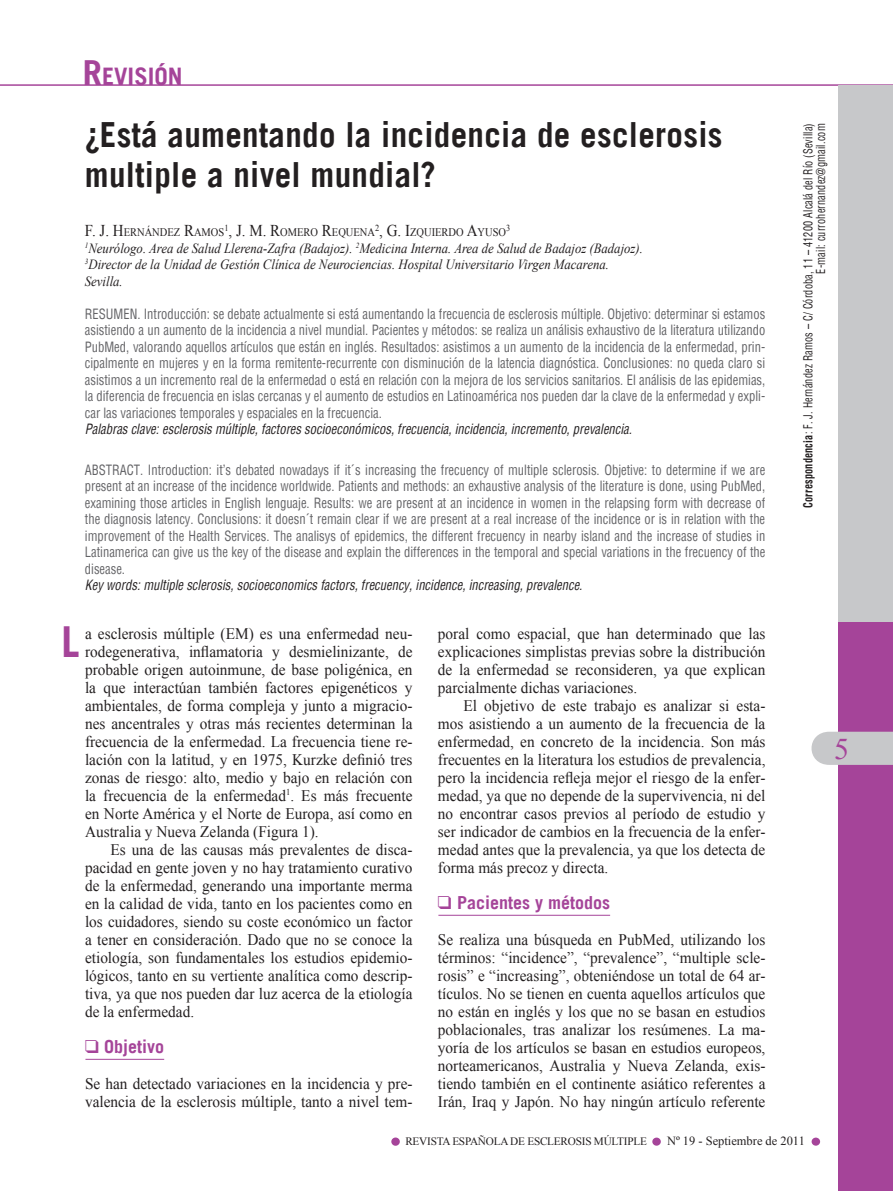
<style>
.page{position:relative;width:893px;height:1191px;background:#fff}
.page>*{position:absolute;margin:0;border:0;box-sizing:border-box;transform-origin:0 0}
.t1{font:700 42.75px "Trade Gothic";color:#a54499;scale:.95 1}
.t2{font:700 34.65px/39.6px "Trade Gothic";letter-spacing:.01em;color:#231f20;scale:.95 1}
.t3{font:30px "Times New Roman";color:#a54499}
.t4{font:700 24.15px "Trade Gothic";color:#a54499}
.t5{font:700 18px "Trade Gothic";color:#a54499}
.t6{font:16.05px/18px "Times New Roman";color:#231f20;text-align:justify;scale:.95 1}
.t7{font:italic 14.1px/16.5px "Times New Roman";color:#231f20;scale:.91 1}
.t8{font:condensed 13.8px/16.5px "Helvetica";color:#636366;text-align:justify;scale:.91 1}
.t9{font:italic condensed 13.8px "Helvetica";color:#231f20;scale:.91 1}
.t10{font:12.45px "Times New Roman";color:#231f20}
.t11{font:condensed 12.15px/12.8px "Helvetica";letter-spacing:.02em;color:#231f20;text-align:right;scale:.84 1}
.t12{font:11.55px "Times New Roman";color:#231f20;scale:.91 1}
.t13{font:11.25px "Times New Roman";letter-spacing:-.02em;color:#231f20}
.t14{font:9.3px "Times New Roman";color:#231f20;scale:.91 1}
.s1{font-size:34.5px}
.s2{font-size:16.5px}
.s3{font-family:"Arial Unicode MS";font-weight:400}
.s4{font-weight:700}
</style>
<div class="page">
<hr style="left:0;top:85px;width:893px;height:1px;background:#a54499">
<div style="left:837px;top:85px;width:56px;height:536px;background:#c7c8ca"></div>
<div style="left:837px;top:621px;width:56px;height:570px;background:#a54499"></div>
<svg style="left:811px;top:731px;width:82px;height:34px;background:#c9c8cc"></svg>
<div style="left:391px;top:1137px;width:9px;height:8px;background:#a54499;border-radius:50%"></div>
<div style="left:652px;top:1137px;width:9px;height:8px;background:#a54499;border-radius:50%"></div>
<div style="left:812px;top:1137px;width:8px;height:8px;background:#a54499;border-radius:50%"></div>
<hr style="left:85px;top:1059px;width:79px;height:1px;background:#a54499">
<hr style="left:438px;top:915px;width:172px;height:1px;background:#a54499">
<h3 class="t4" style="left:83px;top:61px;width:101px"><span class="s1">R</span>EVISIÓN</h3>
<h2 class="t2" style="left:85px;top:114px;width:673px">¿Está aumentando la incidencia de esclerosis multiple a nivel mundial?</h2>
<p class="t12" style="left:85px;top:225px;width:464px"><span class="s2">F. J. H</span>ERNÁNDEZ <span class="s2">R</span>AMOS<sup>1</sup><span class="s2">, J. M. R</span>OMERO <span class="s2">R</span>EQUENA<sup>2</sup><span class="s2">, G. I</span>ZQUIERDO <span class="s2">A</span>YUSO</p>
<p class="t14" style="left:506px;top:221px;width:6px">3</p>
<p class="t7" style="left:85px;top:239px;width:615px"><sup>1</sup>Neurólogo. Area de Salud Llerena-Zafra (Badajoz). <sup>2</sup>Medicina Interna. Area de Salud de Badajoz (Badajoz).<br><sup>3</sup>Director de la Unidad de Gestión Clínica de Neurociencias. Hospital Universitario Virgen Macarena.<br>Sevilla.</p>
<p class="t8" style="left:85px;top:305px;width:749px">RESUMEN. Introducción: se debate actualmente si está aumentando la frecuencia de esclerosis múltiple. Objetivo: determinar si estamos asistiendo a un aumento de la incidencia a nivel mundial. Pacientes y métodos: se realiza un análisis exhaustivo de la literatura utilizando PubMed, valorando aquellos artículos que están en inglés. Resultados: asistimos a un aumento de la incidencia de la enfermedad, prin&shy;cipalmente en mujeres y en la forma remitente-recurrente con disminución de la latencia diagnóstica. Conclusiones: no queda claro si asistimos a un incremento real de la enfermedad o está en relación con la mejora de los servicios sanitarios. El análisis de las epidemias, la diferencia de frecuencia en islas cercanas y el aumento de estudios en Latinoamérica nos pueden dar la clave de la enfermedad y expli&shy;car las variaciones temporales y espaciales en la frecuencia.</p>
<p class="t9" style="left:85px;top:420px;width:603px">Palabras clave: esclerosis múltiple, factores socioeconómicos, frecuencia, incidencia, incremento, prevalencia.</p>
<p class="t8" style="left:85px;top:461px;width:749px">ABSTRACT. Introduction: it’s debated nowadays if it´s increasing the frecuency of multiple sclerosis. Objetive: to determine if we are present at an increase of the incidence worldwide. Patients and methods: an exhaustive analysis of the literature is done, using PubMed, examining those articles in English lenguaje. Results: we are present at an incidence in women in the relapsing form with decrease of the diagnosis latency. Conclusions: it doesn´t remain clear if we are present at a real increase of the incidence or is in relation with the improvement of the Health Services. The analisys of epidemics, the different frecuency in nearby island and the increase of studies in Latinamerica can give us the key of the disease and explain the differences in the temporal and special variations in the frecuency of the disease.</p>
<p class="t9" style="left:85px;top:576px;width:548px">Key words: multiple sclerosis, socioeconomics factors, frecuency, incidence, increasing, prevalence.</p>
<h1 class="t1" style="left:62px;top:615px;width:21px">L</h1>
<p class="t6" style="left:85px;top:624px;width:346px">a esclerosis múltiple (EM) es una enfermedad neu&shy;rodegenerativa, inflamatoria y desmielinizante, de probable origen autoinmune, de base poligénica, en la que interactúan también factores epigenéticos y ambientales, de forma compleja y junto a migracio&shy;nes ancentrales y otras más recientes determinan la frecuencia de la enfermedad. La frecuencia tiene re&shy;lación con la latitud, y en 1975, Kurzke definió tres zonas de riesgo: alto, medio y bajo en relación con la frecuencia de la enfermedad<sup>1</sup>. Es más frecuente en Norte América y el Norte de Europa, así como en Australia y Nueva Zelanda (Figura 1).</p>
<p class="t6" style="left:85px;top:840px;width:346px;text-indent:26px">Es una de las causas más prevalentes de disca&shy;pacidad en gente joven y no hay tratamiento curativo de la enfermedad, generando una importante merma en la calidad de vida, tanto en los pacientes como en los cuidadores, siendo su coste económico un factor a tener en consideración. Dado que no se conoce la etiología, son fundamentales los estudios epidemio&shy;lógicos, tanto en su vertiente analítica como descrip&shy;tiva, ya que nos pueden dar luz acerca de la etiología de la enfermedad.</p>
<p class="t5" style="left:85px;top:1035px;width:81px"><span class="s3">❑</span> Objetivo</p>
<p class="t6" style="left:85px;top:1074px;width:346px">Se han detectado variaciones en la incidencia y pre&shy;valencia de la esclerosis múltiple, tanto a nivel tem-</p>
<p class="t6" style="left:438px;top:624px;width:346px">poral como espacial, que han determinado que las explicaciones simplistas previas sobre la distribución de la enfermedad se reconsideren, ya que explican parcialmente dichas variaciones.</p>
<p class="t6" style="left:438px;top:696px;width:346px;text-indent:26px">El objetivo de este trabajo es analizar si esta&shy;mos asistiendo a un aumento de la frecuencia de la enfermedad, en concreto de la incidencia. Son más frecuentes en la literatura los estudios de prevalencia, pero la incidencia refleja mejor el riesgo de la enfer&shy;medad, ya que no depende de la supervivencia, ni del no encontrar casos previos al período de estudio y ser indicador de cambios en la frecuencia de la enfer&shy;medad antes que la prevalencia, ya que los detecta de forma más precoz y directa.</p>
<p class="t5" style="left:438px;top:891px;width:174px"><span class="s3">❑</span> Pacientes y métodos</p>
<p class="t6" style="left:438px;top:930px;width:346px">Se realiza una búsqueda en PubMed, utilizando los términos: “incidence”, “prevalence”, “multiple scle&shy;rosis” e “increasing”, obteniéndose un total de 64 ar&shy;tículos. No se tienen en cuenta aquellos artículos que no están en inglés y los que no se basan en estudios poblacionales, tras analizar los resúmenes. La ma&shy;yoría de los artículos se basan en estudios europeos, norteamericanos, Australia y Nueva Zelanda, exis&shy;tiendo también en el continente asiático referentes a Irán, Iraq y Japón. No hay ningún artículo referente</p>
<p class="t11" style="left:802px;top:508px;width:459px;rotate:-90deg"><span class="s4">Correspondencia</span>: F. J. Hernández Ramos – C/ Córdoba, 11 – 41200 Alcalá del Río (Sevilla)<br>E-mail: currohernandez@gmail.com</p>
<h3 class="t3" style="left:834px;top:728px;width:16px">5</h3>
<p class="t13" style="left:405px;top:1134px;width:243px">REVISTA ESPAÑOLA DE ESCLEROSIS MÚLTIPLE</p>
<p class="t10" style="left:667px;top:1132px;width:139px">Nº 19 - Septiembre de 2011</p>
</div>
